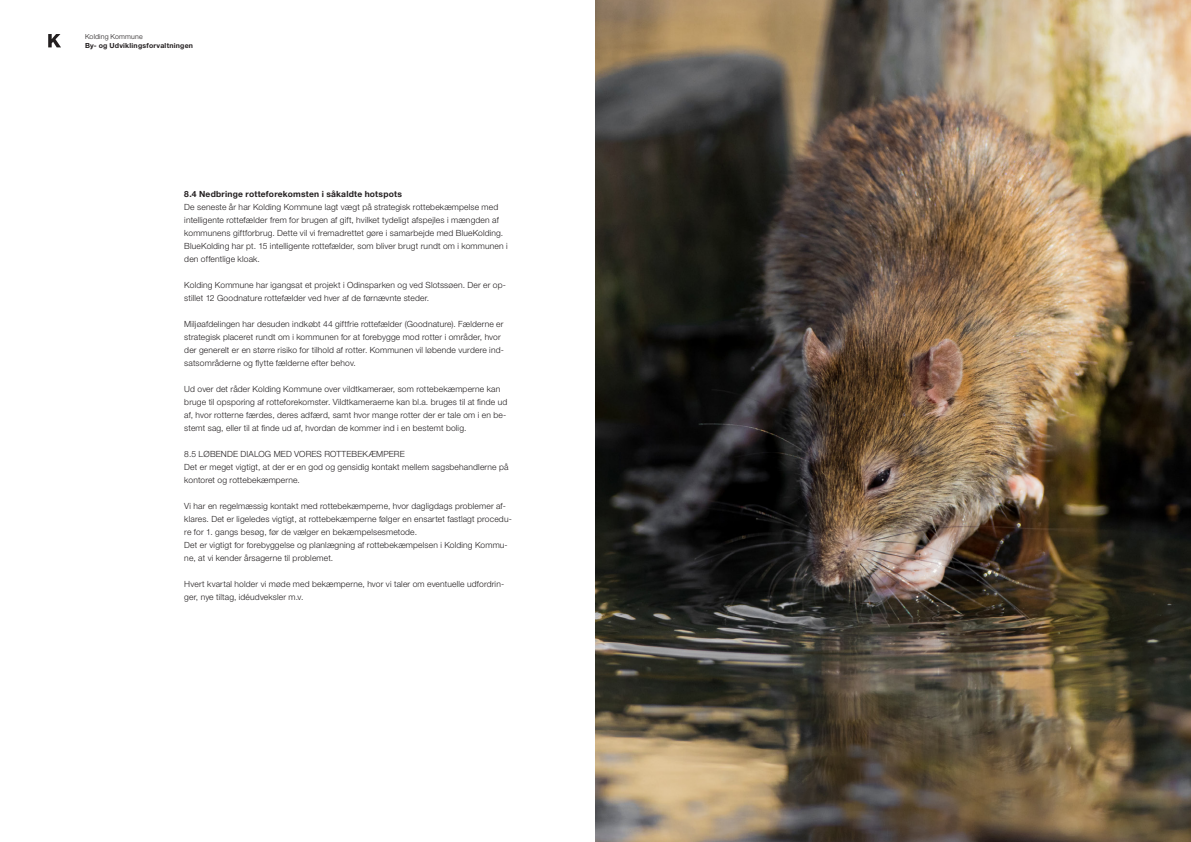
<style>
.page{position:relative;width:1191px;height:842px;background:#fff}
.page>*{position:absolute;margin:0;border:0;box-sizing:border-box;transform-origin:0 0}
.Brødtekst{font:300 8.5px/13px "Helvetica Neue LT Std";letter-spacing:.02em;color:#231f20}
.Brød_Over{font:700 8.5px "Helvetica Neue LT Std";letter-spacing:.025em;color:#231f20}
.Brød_over_lille{font:300 8.5px "Helvetica Neue LT Std";letter-spacing:.015em;color:#231f20}
.t1{font:700 7px "Helvetica Neue LT Std";letter-spacing:.03em;color:#231f20}
.t2{font:300 7px "Helvetica Neue LT Std";letter-spacing:.025em;color:#231f20}
</style>
<div class="page">
<svg style="left:48px;top:34px;width:13px;height:13px"></svg>
<img style="left:595px;top:0;width:596px;height:842px">
<p class="t2" style="left:85px;top:32px;width:59px">Kolding Kommune</p>
<p class="t1" style="left:85px;top:41px;width:109px">By- og Udviklingsforvaltningen</p>
<p class="Brød_Over" style="left:184px;top:189px;width:219px">8.4 Nedbringe rotteforekomsten i såkaldte hotspots</p>
<p class="Brødtekst" style="left:184px;top:201px;width:325px">De seneste år har Kolding Kommune lagt vægt på strategisk rottebekæmpelse med intelligente rottefælder frem for brugen af gift, hvilket tydeligt afspejles i mængden af kommunens giftforbrug. Dette vil vi fremadrettet gøre i samarbejde med BlueKolding.<br>BlueKolding har pt. 15 intelligente rottefælder, som bliver brugt rundt om i kommunen i den offentlige kloak.</p>
<p class="Brødtekst" style="left:184px;top:279px;width:323px">Kolding Kommune har igangsat et projekt i Odinsparken og ved Slotssøen. Der er op&shy;stillet 12 Goodnature rottefælder ved hver af de førnævnte steder.</p>
<p class="Brødtekst" style="left:184px;top:318px;width:321px">Miljøafdelingen har desuden indkøbt 44 giftfrie rottefælder (Goodnature). Fælderne er strategisk placeret rundt om i kommunen for at forebygge mod rotter i områder, hvor der generelt er en større risiko for tilhold af rotter. Kommunen vil løbende vurdere ind&shy;satsområderne og flytte fælderne efter behov.</p>
<p class="Brødtekst" style="left:184px;top:383px;width:324px">Ud over det råder Kolding Kommune over vildtkameraer, som rottebekæmperne kan bruge til opsporing af rotteforekomster. Vildtkameraerne kan bl.a. bruges til at finde ud af, hvor rotterne færdes, deres adfærd, samt hvor mange rotter der er tale om i en be&shy;stemt sag, eller til at finde ud af, hvordan de kommer ind i en bestemt bolig.</p>
<p class="Brød_over_lille" style="left:184px;top:449px;width:222px">8.5 LØBENDE DIALOG MED VORES ROTTEBEKÆMPERE</p>
<p class="Brødtekst" style="left:184px;top:461px;width:326px">Det er meget vigtigt, at der er en god og gensidig kontakt mellem sagsbehandlerne på kontoret og rottebekæmperne.</p>
<p class="Brødtekst" style="left:184px;top:500px;width:329px">Vi har en regelmæssig kontakt med rottebekæmperne, hvor dagligdags problemer af&shy;klares. Det er ligeledes vigtigt, at rottebekæmperne følger en ensartet fastlagt procedu&shy;re for 1. gangs besøg, før de vælger en bekæmpelsesmetode.</p>
<p class="Brødtekst" style="left:184px;top:539px;width:325px">Det er vigtigt for forebyggelse og planlægning af rottebekæmpelsen i Kolding Kommu&shy;ne, at vi kender årsagerne til problemet.</p>
<p class="Brødtekst" style="left:184px;top:578px;width:321px">Hvert kvartal holder vi møde med bekæmperne, hvor vi taler om eventuelle udfordrin&shy;ger, nye tiltag, idéudveksler m.v.</p>
</div>
